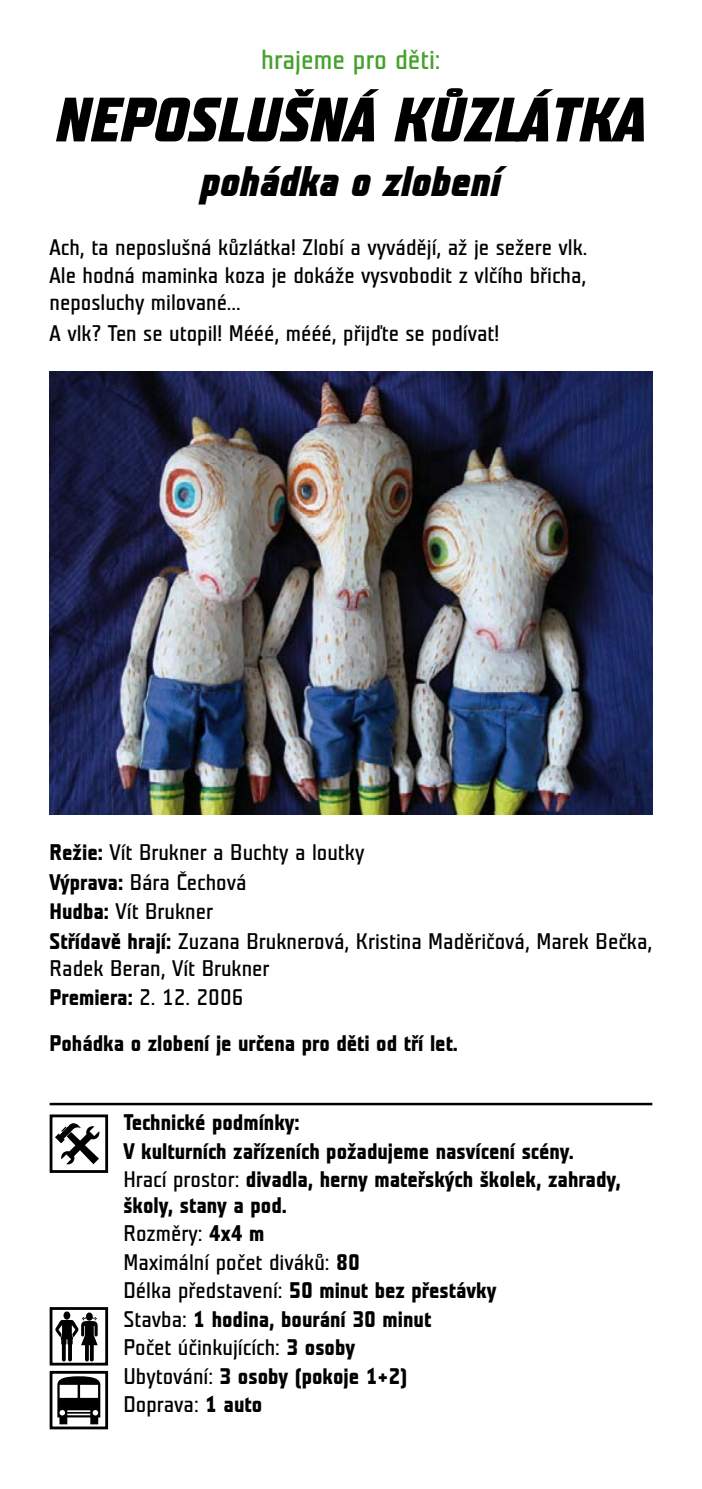
<style>
.page{position:relative;width:702px;height:1489px;background:#fff}
.page>*{position:absolute;margin:0;border:0;box-sizing:border-box;transform-origin:0 0}
.t1{font:italic 700 62.5px "Teuton Fett CE";color:#000}
.t2{font:italic 700 42.5px "Teuton Fett CE";color:#000}
.t3{font:27.5px "Teuton Normal CE";color:#44a12b}
.t4{font:22.5px/29.8px "Teuton Normal CE";color:#000}
.t5{font:700 22.5px/28.5px "Teuton Normal CE";color:#000}
.s1{font-weight:700}
.s2{font-weight:400}
</style>
<div class="page">
<div style="left:50px;top:1114px;width:58px;height:58px;border:3px solid #000"></div>
<svg style="left:55px;top:1123px;width:44px;height:41px"></svg>
<div style="left:50px;top:1306px;width:58px;height:59px;border:3px solid #000"></div>
<svg style="left:55px;top:1311px;width:43px;height:50px"></svg>
<svg style="left:57px;top:1376px;width:43px;height:48px"></svg>
<div style="left:50px;top:1370px;width:58px;height:59px;border:3px solid #000"></div>
<hr style="left:50px;top:1102px;width:602px;height:3px;background:#000">
<img style="left:50px;top:372px;width:602px;height:442px">
<p class="t3" style="left:261px;top:46px;width:181px">hrajeme pro děti:</p>
<h1 class="t1" style="left:56px;top:88px;width:591px">Neposlušná kůzlátka</h1>
<h2 class="t2" style="left:201px;top:160px;width:301px">pohádka o zlobení</h2>
<p class="t4" style="left:50px;top:234px;width:539px;line-height:27.5px;text-align:justify">Ach, ta neposlušná kůzlátka! Zlobí a vyvádějí, až je sežere vlk.<br>Ale hodná maminka koza je dokáže vysvobodit z vlčího břicha, neposluchy milované...</p>
<p class="t4" style="left:50px;top:319px;width:451px">A vlk? Ten se utopil! Mééé, mééé, přijďte se podívat!</p>
<p class="t4" style="left:50px;top:838px;width:604px"><span class="s1">Režie:</span> Vít Brukner a Buchty a loutky<br><span class="s1">Výprava:</span> Bára Čechová<br><span class="s1">Hudba:</span> Vít Brukner<br><span class="s1">Střídavě hrají:</span> Zuzana Bruknerová, Kristina Maděričová, Marek Bečka,</p>
<p class="t4" style="left:50px;top:953px;width:221px">Radek Beran, Vít Brukner<br><span class="s1">Premiera:</span> 2. 12. 2006</p>
<p class="t5" style="left:50px;top:1030px;width:410px">Pohádka o zlobení je určena pro děti od tří let.</p>
<p class="t5" style="left:123px;top:1109px;width:499px">Technické podmínky:<br>V kulturních zařízeních požadujeme nasvícení scény.<br><span class="s2">Hrací prostor:</span> divadla, herny mateřských školek, zahrady,</p>
<p class="t5" style="left:123px;top:1191px;width:374px">školy, stany a pod.<br><span class="s2">Rozměry:</span> 4x4 m<br><span class="s2">Maximální počet diváků:</span> 80<br><span class="s2">Délka představení:</span> 50 minut bez přestávky<br><span class="s2">Stavba:</span> 1 hodina, bourání 30 minut<br><span class="s2">Počet účinkujících:</span> 3 osoby<br><span class="s2">Ubytování:</span> 3 osoby (pokoje 1+2)<br><span class="s2">Doprava:</span> 1 auto</p>
</div>
